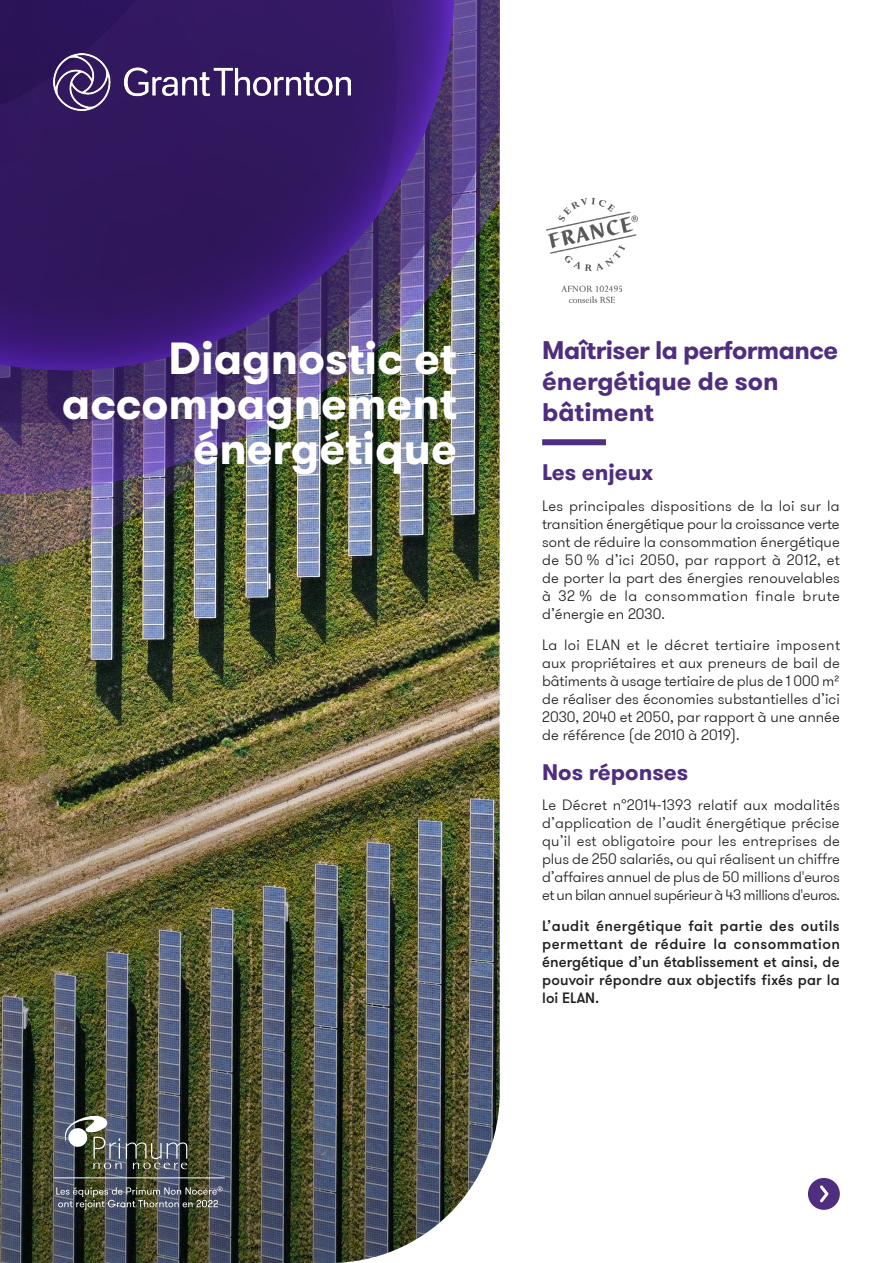
<style>
.page{position:relative;width:893px;height:1263px;background:#fff}
.page>*{position:absolute;margin:0;border:0;box-sizing:border-box;transform-origin:0 0}
.t1{font:700 45px/45px "GT Walsheim Pro";color:#fff;text-align:right}
.t2{font:700 25.5px/30.6px "GT Walsheim Pro";letter-spacing:-.01em;color:#4f2d7f}
.t3{font:700 22.5px "GT Walsheim Pro";color:#4f2d7f}
.t4{font:300 15px/18px "GT Walsheim Pro";color:#231f20;text-align:justify}
.t5{font:500 15px/18px "GT Walsheim Pro";letter-spacing:.01em;color:#231f20;text-align:justify}
</style>
<div class="page">
<img style="left:0;top:577px;width:500px;height:686px">
<div style="left:542px;top:439px;width:64px;height:6px;background:#4f2d7f"></div>
<div style="left:808px;top:1178px;width:32px;height:32px;background:#4f2d7f;border-radius:50%"></div>
<svg style="left:820px;top:1185px;width:9px;height:18px"></svg>
<img style="left:0;top:0;width:500px;height:577px">
<img style="left:53px;top:53px;width:298px;height:58px">
<img style="left:546px;top:197px;width:92px;height:107px">
<img style="left:58px;top:1110px;width:129px;height:59px">
<hr style="left:54px;top:1177px;width:171px;height:1px;background:#fff">
<img style="left:56px;top:1186px;width:167px;height:24px">
<h1 class="t1" style="left:62px;top:336px;width:397px">Diagnostic et accompagnement énergétique</h1>
<h2 class="t2" style="left:542px;top:335px;width:298px">Maîtriser la performance énergétique de son bâtiment</h2>
<h3 class="t3" style="left:542px;top:458px;width:112px">Les enjeux</h3>
<p class="t4" style="left:542px;top:497px;width:299px">Les principales dispositions de la loi sur la transition énergétique pour la croissance verte sont de réduire la consommation énergétique de 50 % d’ici 2050, par rapport à 2012, et de porter la part des énergies renouvelables à 32 % de la consommation finale brute d’énergie en 2030.</p>
<p class="t4" style="left:542px;top:636px;width:299px">La loi ELAN et le décret tertiaire imposent aux propriétaires et aux preneurs de bail de bâtiments à usage tertiaire de plus de 1 000 m² de réaliser des économies substantielles d’ici 2030, 2040 et 2050, par rapport à une année de référence (de 2010 à 2019).</p>
<h3 class="t3" style="left:542px;top:757px;width:148px">Nos réponses</h3>
<p class="t4" style="left:542px;top:797px;width:299px">Le Décret n°2014-1393 relatif aux modalités d’application de l’audit énergétique précise qu’il est obligatoire pour les entreprises de plus de 250 salariés, ou qui réalisent un chiffre d’affaires annuel de plus de 50 millions d'euros et un bilan annuel supérieur à 43 millions d'euros.</p>
<p class="t5" style="left:542px;top:917px;width:299px">L’audit énergétique fait partie des outils permettant de réduire la consommation énergétique d’un établissement et ainsi, de pouvoir répondre aux objectifs fixés par la loi ELAN.</p>
</div>
